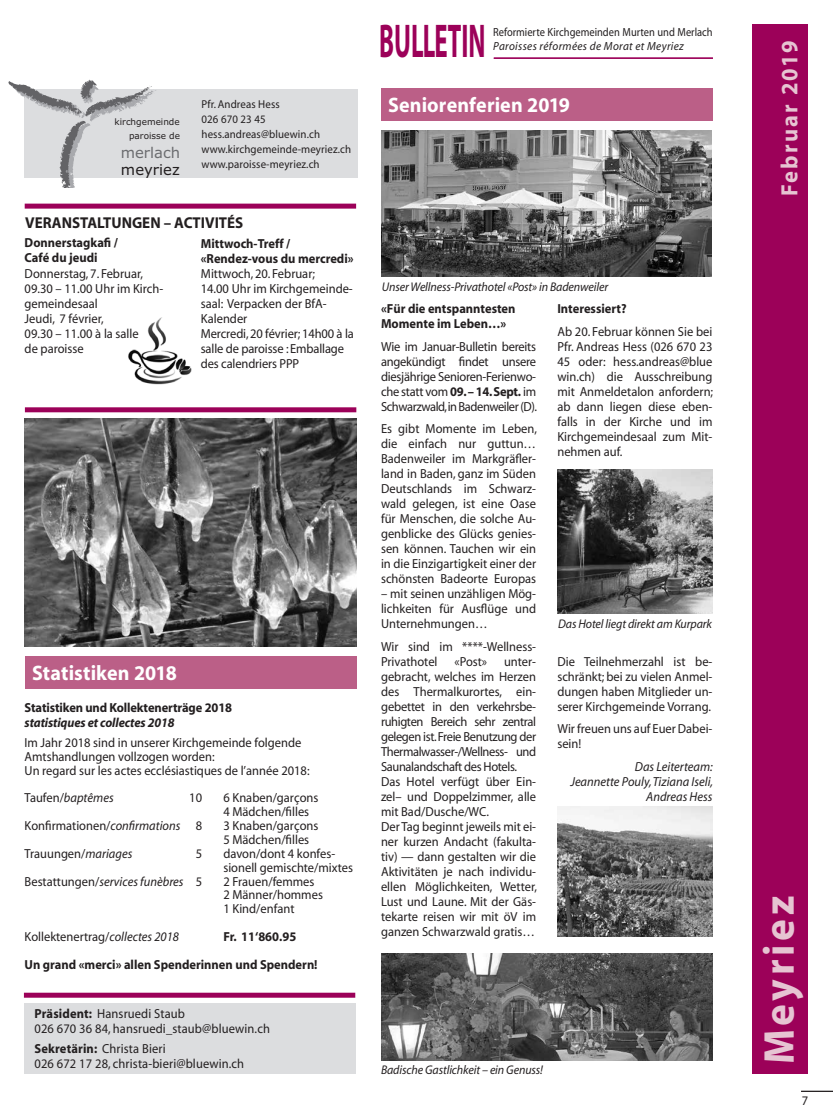
<style>
.page{position:relative;width:833px;height:1120px;background:#fff}
.page>*{position:absolute;margin:0;border:0;box-sizing:border-box;transform-origin:0 0}
.t1{font:700 47.62px "Myriad";color:#9c0159;scale:.52 1}
.t2{font:700 43.38px "Myriad";letter-spacing:.09em;color:#e6c4d2;scale:.95 1}
.t3{font:700 23.62px "Myriad";letter-spacing:.095em;color:#e6c4d2;scale:.95 1}
.t4{font:700 21px "Myriad";letter-spacing:.005em;color:#fff;scale:.95 1}
.t5{font:700 15.75px "Myriad";color:#231f20;scale:.95 1}
.t6{font:14.75px "Verdana";color:#6c6d70}
.t7{font:14.75px "Verdana";color:#231f20}
.t8{font:13.12px/15px "Myriad";color:#231f20;scale:.95 1}
.t9{font:700 13.12px/15px "Myriad";color:#231f20;scale:.95 1}
.t10{font:italic 13.12px/15px "Myriad";color:#231f20;text-align:right;scale:.95 1}
.t11{font:italic 700 13.12px "Myriad";letter-spacing:-.01em;color:#231f20;scale:.95 1}
.t12{font:italic 12.62px "Myriad";letter-spacing:-.01em;color:#231f20;scale:.95 1}
.t13{font:11.75px "Myriad";color:#231f20;scale:.89 1}
.t14{font:italic 11.75px "Myriad";letter-spacing:.03em;color:#231f20;scale:.95 1}
.t15{font:11.38px/15px "Myriad";letter-spacing:.01em;color:#231f20;scale:.95 1}
.t16{font:8.88px/13.5px "Verdana";color:#231f20;text-align:right}
.s1{font-style:normal}
.s2{font-style:italic}
.s3{font-weight:700}
</style>
<div class="page">
<img style="left:128px;top:317px;width:64px;height:68px">
<div style="left:24px;top:90px;width:333px;height:88px;background:#dcdddf"></div>
<svg style="left:8px;top:80px;width:148px;height:108px"></svg>
<div style="left:381px;top:89px;width:331px;height:32px;background:#bb5f87"></div>
<img style="left:381px;top:131px;width:330px;height:145px">
<div style="left:25px;top:204px;width:331px;height:5px;background:#9c0159"></div>
<div style="left:751px;top:25px;width:57px;height:1049px;background:#9c0159"></div>
<div style="left:24px;top:992px;width:331px;height:5px;background:#9c0159"></div>
<div style="left:24px;top:1003px;width:331px;height:71px;background:#dcdddf"></div>
<div style="left:25px;top:407px;width:331px;height:5px;background:#9c0159"></div>
<div style="left:25px;top:656px;width:331px;height:33px;background:#bb5f87"></div>
<img style="left:558px;top:469px;width:155px;height:144px">
<img style="left:381px;top:953px;width:331px;height:107px">
<img style="left:557px;top:806px;width:155px;height:130px">
<img style="left:25px;top:419px;width:331px;height:227px">
<hr style="left:801px;top:1091px;width:32px;height:1px;background:#231f20">
<hr style="left:494px;top:58px;width:219px;height:1px;background:#9c0159">
<p class="t16" style="left:115px;top:115px;width:67px">kirchgemeinde paroisse de</p>
<p class="t6" style="left:121px;top:143px;width:61px">merlach</p>
<p class="t7" style="left:121px;top:160px;width:60px">meyriez</p>
<h1 class="t1" style="left:379px;top:17px;width:206px">BULLETIN</h1>
<p class="t13" style="left:493px;top:26px;width:248px">Reformierte Kirchgemeinden Murten und Merlach</p>
<p class="t14" style="left:493px;top:40px;width:202px">Paroisses réformées de Morat et Meyriez</p>
<p class="t15" style="left:201px;top:97px;width:159px">Pfr. Andreas Hess<br>026 670 23 45 hess.andreas@bluewin.ch www.kirchgemeinde-meyriez.ch www.paroisse-meyriez.ch</p>
<h3 class="t4" style="left:388px;top:94px;width:193px">Seniorenferien 2019</h3>
<p class="t5" style="left:25px;top:215px;width:231px">VERANSTALTUNGEN – ACTIVITÉS</p>
<p class="t9" style="left:25px;top:236px;width:100px">Donnerstagkafi /<br>Café du jeudi</p>
<p class="t8" style="left:25px;top:266px;width:147px">Donnerstag, 7. Februar,<br>09.30 – 11.00 Uhr im Kirch&shy;gemeindesaal<br>Jeudi, 7 février,<br>09.30 – 11.00 à la salle<br>de paroisse</p>
<p class="t9" style="left:201px;top:236px;width:162px">Mittwoch-Treff / «Rendez-vous du mercredi»</p>
<p class="t8" style="left:201px;top:266px;width:163px">Mittwoch, 20. Februar;<br>14.00 Uhr im Kirchgemeinde&shy;saal: Verpacken der BfA-<br>Kalender<br>Mercredi, 20 février; 14h00 à la salle de paroisse : Emballage des calendriers PPP</p>
<h3 class="t4" style="left:32px;top:661px;width:154px">Statistiken 2018</h3>
<p class="t9" style="left:25px;top:700px;width:220px">Statistiken und Kollektenerträge 2018</p>
<p class="t11" style="left:25px;top:715px;width:159px">statistiques et collectes 2018</p>
<p class="t8" style="left:25px;top:736px;width:301px;line-height:13.9px">Im Jahr 2018 sind in unserer Kirchgemeinde folgende<br>Amtshandlungen vollzogen worden:<br>Un regard sur les actes ecclésiastiques de l’année 2018:</p>
<p class="t10" style="left:25px;top:791px;width:95px"><span class="s1">Taufen/</span>baptêmes</p>
<p class="t8" style="left:189px;top:791px;width:15px">10</p>
<p class="t8" style="left:223px;top:791px;width:101px;line-height:13.9px">6 Knaben/garçons<br>4 Mädchen/filles</p>
<p class="t8" style="left:25px;top:819px;width:188px">Konfirmationen/<span class="s2">confirmations</span> 8</p>
<p class="t8" style="left:223px;top:819px;width:101px;line-height:13.9px">3 Knaben/garçons<br>5 Mädchen/filles</p>
<p class="t8" style="left:25px;top:846px;width:115px">Trauungen/<span class="s2">mariages</span></p>
<p class="t8" style="left:196px;top:846px;width:8px">5</p>
<p class="t8" style="left:223px;top:847px;width:138px;line-height:13.9px">davon/dont 4 konfes&shy;sionell gemischte/mixtes</p>
<p class="t10" style="left:25px;top:874px;width:188px"><span class="s1">Bestattungen/</span>services funèbres <span class="s1">5</span></p>
<p class="t8" style="left:223px;top:875px;width:106px;line-height:13.9px">2 Frauen/femmes<br>2 Männer/hommes<br>1 Kind/enfant</p>
<p class="t8" style="left:25px;top:930px;width:164px">Kollektenertrag/<span class="s2">collectes 2018</span></p>
<p class="t9" style="left:25px;top:923px;width:310px;line-height:27.8px;text-indent:199px">Fr. 11‘860.95<br>Un grand «merci» allen Spenderinnen und Spendern!</p>
<p class="t8" style="left:34px;top:1007px;width:249px"><span class="s3">Präsident:</span> Hansruedi Staub<br>026 670 36 84, hansruedi_staub@bluewin.ch</p>
<p class="t8" style="left:34px;top:1042px;width:222px"><span class="s3">Sekretärin:</span> Christa Bieri<br>026 672 17 28, christa-bieri@bluewin.ch</p>
<p class="t12" style="left:382px;top:280px;width:240px">Unser Wellness-Privathotel «Post» in Badenweiler</p>
<p class="t9" style="left:381px;top:302px;width:143px">«Für die entspanntesten<br>Momente im Leben…»</p>
<p class="t8" style="left:381px;top:339px;width:166px;text-align:justify">Wie im Januar-Bulletin bereits angekündigt findet unsere diesjährige Senioren-Ferienwo&shy;che statt vom <span class="s3">09. – 14. Sept.</span> im Schwarzwald,in Badenweiler (D).</p>
<p class="t8" style="left:381px;top:422px;width:166px;text-align:justify">Es gibt Momente im Leben, die einfach nur guttun… Badenweiler im Markgräfler&shy;land in Baden, ganz im Süden Deutschlands im Schwarz&shy;wald gelegen, ist eine Oase für Menschen, die solche Au&shy;genblicke des Glücks genies&shy;sen können. Tauchen wir ein in die Einzigartigkeit einer der schönsten Badeorte Europas</p>
<p class="t8" style="left:381px;top:587px;width:165px;text-align:justify">– mit seinen unzähligen Mög&shy;lichkeiten für Ausflüge und Unternehmungen…</p>
<p class="t8" style="left:381px;top:639px;width:165px">Wir sind im ****-Wellness-<br>Privathotel</p>
<p class="t8" style="left:454px;top:654px;width:36px">«Post»</p>
<p class="t8" style="left:381px;top:654px;width:166px;text-indent:123px">unter&shy;gebracht, welches im Herzen des Thermalkurortes, ein&shy;gebettet in den verkehrsbe&shy;ruhigten Bereich sehr zentral gelegen ist. Freie Benutzung der<br>Thermalwasser-/Wellness- und<br>Saunalandschaft des Hotels.<br>Das Hotel verfügt über Ein&shy;zel– und Doppelzimmer, alle mit Bad/Dusche/WC.<br>Der Tag beginnt jeweils mit ei&shy;ner kurzen Andacht (fakulta&shy;tiv) — dann gestalten wir die<br>Aktivitäten je nach individu&shy;ellen Möglichkeiten, Wetter,<br>Lust und Laune. Mit der Gäs&shy;tekarte reisen wir mit öV im ganzen Schwarzwald gratis…</p>
<p class="t9" style="left:557px;top:302px;width:74px">Interessiert?</p>
<p class="t8" style="left:557px;top:324px;width:165px;text-align:justify">Ab 20. Februar können Sie bei Pfr. Andreas Hess (026 670 23<br>45 oder: hess.andreas@blue win.ch) die Ausschreibung mit Anmeldetalon anfordern; ab dann liegen diese eben&shy;falls in der Kirche und im Kirchgemeindesaal zum Mit&shy;nehmen auf.</p>
<p class="t12" style="left:558px;top:617px;width:163px">Das Hotel liegt direkt am Kurpark</p>
<p class="t8" style="left:557px;top:654px;width:165px;text-align:justify">Die Teilnehmerzahl ist be&shy;schränkt; bei zu vielen Anmel&shy;dungen haben Mitglieder un&shy;serer Kirchgemeinde Vorrang.</p>
<p class="t8" style="left:557px;top:722px;width:165px">Wir freuen uns auf Euer Dabei&shy;sein!</p>
<p class="t10" style="left:570px;top:759px;width:152px">Das Leiterteam:<br>Jeannette Pouly, Tiziana Iseli,<br>Andreas Hess</p>
<p class="t12" style="left:381px;top:1063px;width:172px">Badische Gastlichkeit – ein Genuss!</p>
<h3 class="t3" style="left:777px;top:196px;width:165px;rotate:-90deg">Februar 2019</h3>
<h2 class="t2" style="left:757px;top:1063px;width:178px;rotate:-90deg">Meyriez</h2>
<p class="t8" style="left:802px;top:1093px;width:8px">7</p>
</div>
